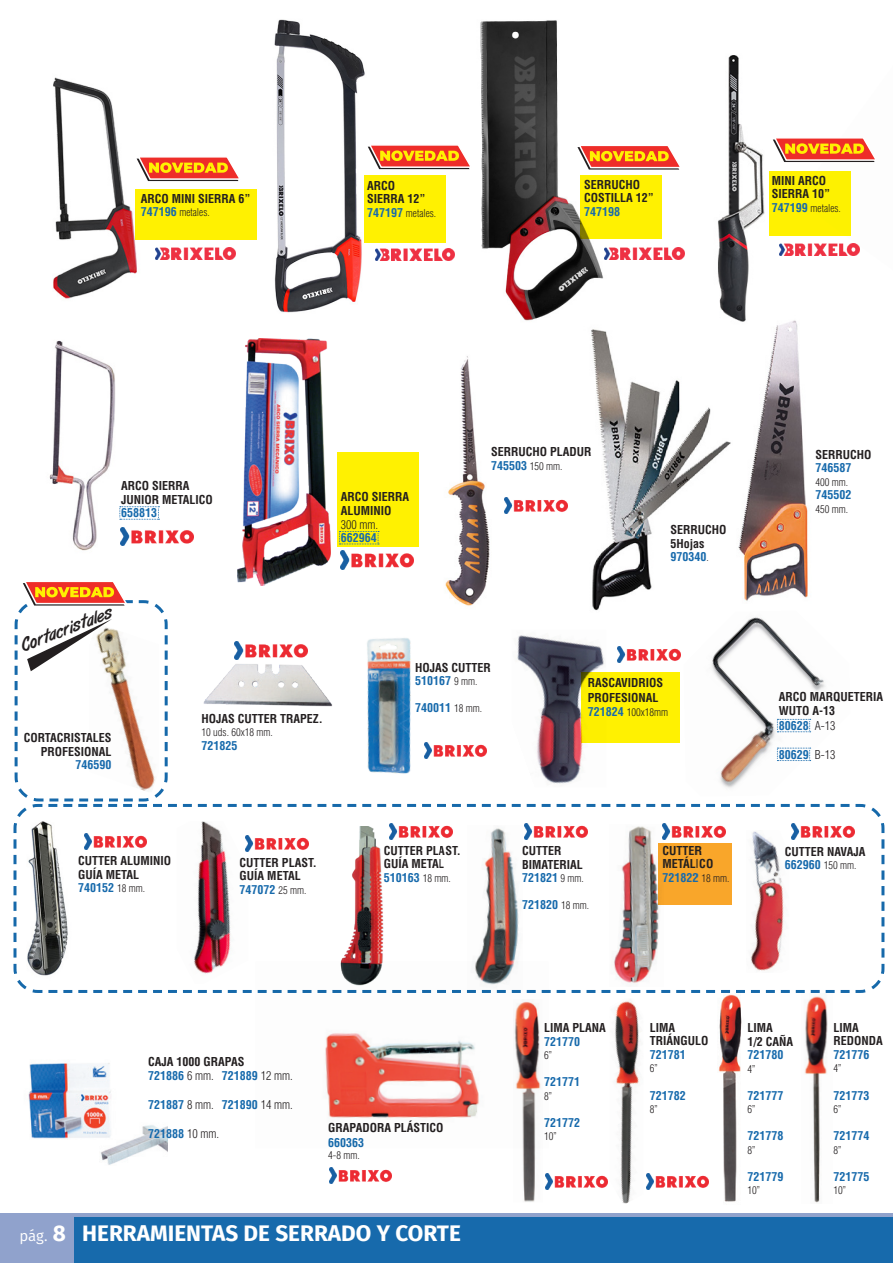
<style>
.page{position:relative;width:893px;height:1263px;background:#fff}
.page>*{position:absolute;margin:0;border:0;box-sizing:border-box;transform-origin:0 0}
.t1{font:700 22.5px "Fira Sans";color:#fff}
.t2{font:18px "Art Brush";color:#231f20}
.t3{font:15px "Fira Sans";color:#fff}
.t4{font:700 condensed 12px/14.4px "Helvetica LT Std";color:#231f20}
.t5{font:700 condensed 12px "Helvetica LT Std";color:#176aac}
.t6{font:300 condensed 12px "Helvetica LT Std";color:#231f20}
.t7{font:300 condensed 10.5px "Helvetica LT Std";color:#231f20}
.s1{font-weight:700;font-size:12px;color:#176aac}
.s2{font-weight:300;font-size:10.5px;color:#231f20}
.s3{font-weight:300;color:#231f20}
.s4{font-weight:700;font-size:22.5px}
</style>
<div class="page">
<div style="left:135px;top:189px;width:121px;height:50px;background:#fff101"></div>
<div style="left:364px;top:176px;width:82px;height:67px;background:#fff101"></div>
<div style="left:580px;top:176px;width:82px;height:63px;background:#fff101"></div>
<div style="left:338px;top:452px;width:80px;height:94px;background:#fff101"></div>
<div style="left:0;top:1213px;width:893px;height:50px;background:#90a2cc"></div>
<div style="left:74px;top:1217px;width:819px;height:46px;background:#176aac"></div>
<img style="left:816px;top:171px;width:44px;height:82px">
<img style="left:217px;top:19px;width:169px;height:294px">
<img style="left:375px;top:248px;width:80px;height:12px">
<img style="left:646px;top:1174px;width:63px;height:16px">
<img style="left:614px;top:1001px;width:27px;height:202px">
<img style="left:804px;top:996px;width:24px;height:207px">
<img style="left:545px;top:1174px;width:63px;height:16px">
<img style="left:522px;top:1148px;width:14px;height:54px">
<img style="left:718px;top:994px;width:24px;height:208px">
<img style="left:238px;top:339px;width:93px;height:240px">
<img style="left:340px;top:551px;width:73px;height:18px">
<svg style="left:339px;top:531px;width:40px;height:14px"></svg>
<img style="left:738px;top:326px;width:70px;height:253px">
<img style="left:591px;top:330px;width:140px;height:249px">
<img style="left:448px;top:356px;width:60px;height:223px">
<img style="left:505px;top:497px;width:62px;height:16px">
<img style="left:53px;top:77px;width:90px;height:222px">
<img style="left:156px;top:247px;width:79px;height:12px">
<img style="left:465px;top:20px;width:153px;height:310px">
<img style="left:605px;top:247px;width:80px;height:12px">
<img style="left:718px;top:55px;width:98px;height:271px">
<img style="left:780px;top:243px;width:79px;height:13px">
<img style="left:49px;top:340px;width:66px;height:211px">
<svg style="left:119px;top:506px;width:40px;height:14px"></svg>
<img style="left:121px;top:527px;width:73px;height:19px">
<svg style="left:13px;top:803px;width:872px;height:190px"></svg>
<img style="left:28px;top:1063px;width:140px;height:102px">
<img style="left:329px;top:1167px;width:62px;height:16px">
<svg style="left:137px;top:155px;width:106px;height:26px"></svg>
<svg style="left:368px;top:143px;width:106px;height:26px"></svg>
<svg style="left:577px;top:143px;width:103px;height:27px"></svg>
<svg style="left:773px;top:136px;width:102px;height:26px"></svg>
<svg style="left:13px;top:579px;width:836px;height:244px"></svg>
<img style="left:255px;top:961px;width:294px;height:187px">
<p class="t4" style="left:141px;top:191px;width:111px">ARCO MINI SIERRA 6”</p>
<p class="t7" style="left:141px;top:206px;width:70px"><span class="s1">747196</span> metales.</p>
<p class="t4" style="left:367px;top:178px;width:30px">ARCO</p>
<p class="t4" style="left:367px;top:191px;width:60px">SIERRA 12”</p>
<p class="t7" style="left:367px;top:206px;width:70px"><span class="s1">747197</span> metales.</p>
<p class="t4" style="left:584px;top:177px;width:58px">SERRUCHO</p>
<p class="t4" style="left:584px;top:190px;width:71px">COSTILLA 12”</p>
<p class="t5" style="left:584px;top:204px;width:37px">747198</p>
<p class="t4" style="left:772px;top:173px;width:56px">MINI ARCO</p>
<p class="t4" style="left:772px;top:187px;width:60px">SIERRA 10”</p>
<p class="t7" style="left:772px;top:202px;width:70px"><span class="s1">747199</span> metales.</p>
<p class="t4" style="left:121px;top:479px;width:70px">ARCO SIERRA</p>
<p class="t4" style="left:121px;top:492px;width:93px">JUNIOR METALICO</p>
<p class="t5" style="left:121px;top:505px;width:37px">658813</p>
<p class="t2" style="left:19px;top:636px;width:97px;rotate:-21deg">Cortacristales</p>
<p class="t4" style="left:24px;top:730px;width:89px">CORTACRISTALES</p>
<p class="t4" style="left:41px;top:744px;width:72px">PROFESIONAL</p>
<p class="t5" style="left:76px;top:757px;width:37px">746590</p>
<p class="t4" style="left:202px;top:711px;width:123px">HOJAS CUTTER TRAPEZ.</p>
<p class="t7" style="left:202px;top:725px;width:73px">10 uds. 60x18 mm.</p>
<p class="t5" style="left:202px;top:738px;width:37px">721825</p>
<p class="t4" style="left:341px;top:489px;width:70px">ARCO SIERRA</p>
<p class="t4" style="left:341px;top:503px;width:52px">ALUMINIO</p>
<p class="t6" style="left:341px;top:517px;width:39px">300 mm.</p>
<p class="t5" style="left:341px;top:531px;width:37px">662964</p>
<p class="t4" style="left:491px;top:444px;width:102px">SERRUCHO PLADUR</p>
<p class="t5" style="left:491px;top:458px;width:73px">745503 <span class="s2">150 mm.</span></p>
<p class="t4" style="left:670px;top:522px;width:58px">SERRUCHO</p>
<p class="t4" style="left:670px;top:536px;width:35px">5Hojas</p>
<p class="t5" style="left:670px;top:549px;width:40px">970340<span class="s2">.</span></p>
<p class="t4" style="left:415px;top:660px;width:77px">HOJAS CUTTER</p>
<p class="t5" style="left:415px;top:673px;width:64px">510167 <span class="s2">9 mm.</span></p>
<p class="t5" style="left:415px;top:700px;width:68px">740011 <span class="s2">18 mm.</span></p>
<p class="t4" style="left:588px;top:675px;width:77px">RASCAVIDRIOS<br>PROFESIONAL</p>
<p class="t7" style="left:588px;top:706px;width:82px"><span class="s1">721824</span> 100x18mm</p>
<p class="t4" style="left:78px;top:854px;width:95px">CUTTER ALUMINIO</p>
<p class="t4" style="left:78px;top:867px;width:63px">GUÍA METAL</p>
<p class="t5" style="left:78px;top:880px;width:68px">740152 <span class="s2">18 mm.</span></p>
<p class="t4" style="left:240px;top:855px;width:79px">CUTTER PLAST.</p>
<p class="t4" style="left:240px;top:868px;width:63px">GUÍA METAL</p>
<p class="t5" style="left:240px;top:882px;width:68px">747072 <span class="s2">25 mm.</span></p>
<p class="t4" style="left:384px;top:843px;width:79px">CUTTER PLAST.</p>
<p class="t4" style="left:384px;top:857px;width:63px">GUÍA METAL</p>
<p class="t5" style="left:384px;top:870px;width:68px">510163 <span class="s2">18 mm.</span></p>
<p class="t4" style="left:522px;top:843px;width:41px">CUTTER</p>
<p class="t4" style="left:522px;top:857px;width:62px">BIMATERIAL</p>
<p class="t5" style="left:522px;top:870px;width:63px">721821 <span class="s2">9 mm.</span></p>
<p class="t5" style="left:522px;top:897px;width:68px">721820 <span class="s2">18 mm.</span></p>
<p class="t4" style="left:663px;top:843px;width:41px">CUTTER</p>
<p class="t4" style="left:663px;top:856px;width:52px">METÁLICO</p>
<p class="t5" style="left:663px;top:870px;width:68px">721822 <span class="s2">18 mm.</span></p>
<p class="t4" style="left:816px;top:447px;width:58px">SERRUCHO</p>
<p class="t5" style="left:816px;top:460px;width:37px">746587</p>
<p class="t7" style="left:816px;top:475px;width:34px">400 mm.</p>
<p class="t5" style="left:816px;top:487px;width:37px">745502</p>
<p class="t7" style="left:816px;top:502px;width:34px">450 mm.</p>
<p class="t4" style="left:779px;top:689px;width:106px">ARCO MARQUETERIA<br>WUTO A-13</p>
<p class="t5" style="left:779px;top:718px;width:58px">80628 <span class="s3">A-13</span></p>
<p class="t5" style="left:779px;top:747px;width:58px">80629 <span class="s3">B-13</span></p>
<p class="t4" style="left:785px;top:844px;width:82px">CUTTER NAVAJA</p>
<p class="t5" style="left:785px;top:857px;width:73px">662960 <span class="s2">150 mm.</span></p>
<p class="t4" style="left:148px;top:1054px;width:98px">CAJA 1000 GRAPAS</p>
<p class="t5" style="left:148px;top:1068px;width:146px">721886 <span class="s3">6 mm.</span> 721889 <span class="s3">12 mm.</span></p>
<p class="t5" style="left:148px;top:1097px;width:146px">721887 <span class="s3">8 mm.</span> 721890 <span class="s3">14 mm.</span></p>
<p class="t5" style="left:148px;top:1126px;width:72px">721888 <span class="s3">10 mm.</span></p>
<p class="t4" style="left:328px;top:1120px;width:117px">GRAPADORA PLÁSTICO</p>
<p class="t5" style="left:328px;top:1135px;width:37px">660363</p>
<p class="t7" style="left:328px;top:1149px;width:33px">4-8 mm.</p>
<p class="t3" style="left:20px;top:1225px;width:48px">pág. <span class="s4">8</span></p>
<p class="t1" style="left:82px;top:1214px;width:380px">HERRAMIENTAS DE SERRADO Y CORTE</p>
<p class="t4" style="left:544px;top:1020px;width:63px">LIMA PLANA</p>
<p class="t5" style="left:544px;top:1034px;width:37px">721770</p>
<p class="t7" style="left:544px;top:1049px;width:10px">6”</p>
<p class="t5" style="left:544px;top:1074px;width:37px">721771</p>
<p class="t7" style="left:544px;top:1089px;width:10px">8”</p>
<p class="t5" style="left:544px;top:1115px;width:37px">721772</p>
<p class="t7" style="left:544px;top:1130px;width:14px">10”</p>
<p class="t4" style="left:650px;top:1020px;width:27px">LIMA</p>
<p class="t4" style="left:650px;top:1034px;width:60px">TRIÁNGULO</p>
<p class="t5" style="left:650px;top:1047px;width:37px">721781</p>
<p class="t7" style="left:650px;top:1062px;width:10px">6”</p>
<p class="t5" style="left:650px;top:1087px;width:37px">721782</p>
<p class="t7" style="left:650px;top:1103px;width:10px">8”</p>
<p class="t4" style="left:747px;top:1020px;width:27px">LIMA</p>
<p class="t4" style="left:747px;top:1034px;width:47px">1/2 CAÑA</p>
<p class="t5" style="left:747px;top:1047px;width:38px">721780</p>
<p class="t7" style="left:747px;top:1062px;width:10px">4”</p>
<p class="t5" style="left:747px;top:1088px;width:38px">721777</p>
<p class="t7" style="left:747px;top:1103px;width:10px">6”</p>
<p class="t5" style="left:747px;top:1128px;width:38px">721778</p>
<p class="t7" style="left:747px;top:1143px;width:10px">8”</p>
<p class="t5" style="left:747px;top:1169px;width:38px">721779</p>
<p class="t7" style="left:747px;top:1184px;width:14px">10”</p>
<p class="t4" style="left:834px;top:1020px;width:27px">LIMA</p>
<p class="t4" style="left:834px;top:1034px;width:51px">REDONDA</p>
<p class="t5" style="left:834px;top:1047px;width:37px">721776</p>
<p class="t7" style="left:834px;top:1062px;width:10px">4”</p>
<p class="t5" style="left:834px;top:1087px;width:37px">721773</p>
<p class="t7" style="left:834px;top:1103px;width:10px">6”</p>
<p class="t5" style="left:834px;top:1128px;width:37px">721774</p>
<p class="t7" style="left:834px;top:1143px;width:10px">8”</p>
<p class="t5" style="left:834px;top:1168px;width:37px">721775</p>
<p class="t7" style="left:834px;top:1184px;width:14px">10”</p>
</div>
